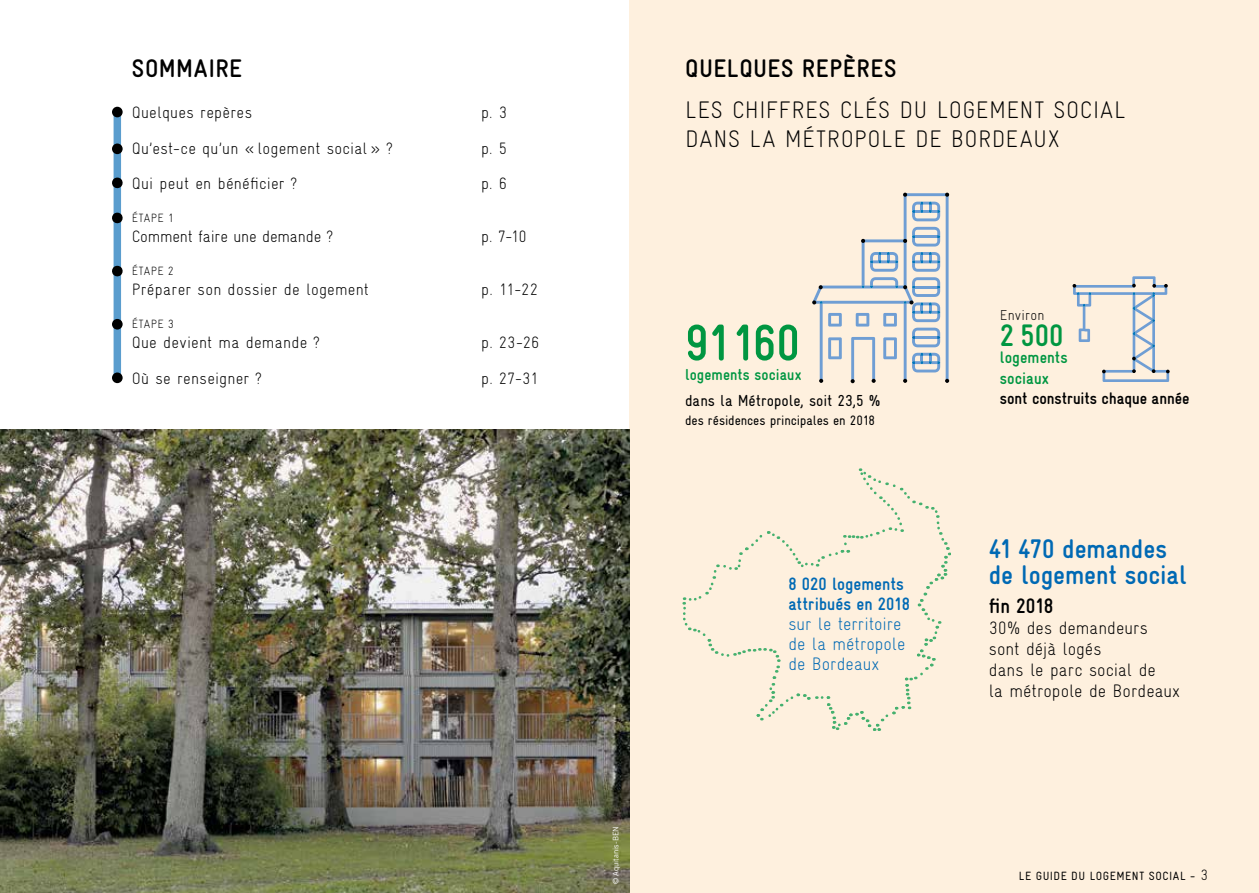
<style>
.page{position:relative;width:1259px;height:893px;background:#fff}
.page>*{position:absolute;margin:0;border:0;box-sizing:border-box;transform-origin:0 0}
.t1{font:700 51.3px "Gravur Condensed Pro";letter-spacing:-.01em;color:#009641}
.t2{font:700 31.2px "Gravur Condensed Pro";color:#009641}
.t3{font:700 27px/25.5px "Gravur Condensed Pro";letter-spacing:-.005em;color:#0069b4}
.t4{font:700 25.5px "Gravur Condensed Pro";letter-spacing:.025em;color:#000}
.t5{font:300 24px/28.5px "Gravur Condensed Pro";letter-spacing:.03em;color:#000}
.t6{font:700 21px "Gravur Condensed Pro";color:#000}
.t7{font:300 18px/21px "Gravur Condensed Pro";color:#000}
.t8{font:300 18px/19.8px "Gravur Condensed Pro";color:#0069b4}
.t9{font:700 18px/19.8px "Gravur Condensed Pro";color:#0069b4}
.t10{font:700 16.8px "Gravur Condensed Pro";letter-spacing:-.005em;color:#000}
.t11{font:700 16.8px/20.4px "Gravur Condensed Pro";letter-spacing:.005em;color:#009641}
.t12{font:300 16.5px "Gravur Condensed Pro";letter-spacing:.015em;color:#000}
.t13{font:300 16.5px "Gravur Condensed Pro";letter-spacing:-.01em;color:#000}
.t14{font:15.9px "Gravur Condensed Pro";letter-spacing:-.005em;color:#000}
.t15{font:700 15.9px "Gravur Condensed Pro";letter-spacing:.005em;color:#009641}
.t16{font:300 14.4px "Gravur Condensed Pro";letter-spacing:.015em;color:#000}
.t17{font:13.65px "Gravur Condensed Pro";letter-spacing:-.005em;color:#000}
.t18{font:12px "Gravur Condensed Pro";letter-spacing:.045em;color:#000}
.t19{font:300 12px "Gravur Condensed Pro";letter-spacing:.04em;color:#000}
.t20{font:7.65px "Trade Gothic";letter-spacing:.005em;color:#fff}
.s1{font-weight:300;font-size:15px}
</style>
<div class="page">
<div style="left:629px;top:0;width:630px;height:893px;background:#fef0de"></div>
<svg style="left:1072px;top:276px;width:97px;height:106px"></svg>
<svg style="left:812px;top:193px;width:137px;height:190px"></svg>
<img style="left:0;top:429px;width:629px;height:464px">
<div style="left:114px;top:114px;width:7px;height:264px;background:#5a9dce"></div>
<div style="left:112px;top:144px;width:11px;height:10px;background:#000;border-radius:50%"></div>
<div style="left:112px;top:107px;width:11px;height:10px;background:#000;border-radius:50%"></div>
<svg style="left:112px;top:265px;width:11px;height:12px"></svg>
<svg style="left:112px;top:212px;width:11px;height:12px"></svg>
<svg style="left:112px;top:177px;width:11px;height:12px"></svg>
<div style="left:112px;top:319px;width:11px;height:11px;background:#000;border-radius:50%"></div>
<div style="left:112px;top:372px;width:11px;height:11px;background:#000;border-radius:50%"></div>
<svg style="left:682px;top:468px;width:268px;height:263px"></svg>
<h3 class="t4" style="left:132px;top:54px;width:112px">SOMMAIRE</h3>
<p class="t12" style="left:132px;top:103px;width:122px">Quelques repères</p>
<p class="t12" style="left:481px;top:103px;width:27px">p. 3</p>
<p class="t12" style="left:132px;top:138px;width:263px">Qu’est-ce qu’un «logement social» ?</p>
<p class="t12" style="left:481px;top:138px;width:27px">p. 5</p>
<p class="t12" style="left:132px;top:173px;width:167px">Qui peut en bénéficier ?</p>
<p class="t12" style="left:481px;top:173px;width:27px">p. 6</p>
<p class="t19" style="left:132px;top:211px;width:44px">ÉTAPE 1</p>
<p class="t13" style="left:132px;top:227px;width:203px">Comment faire une demande ?</p>
<p class="t12" style="left:481px;top:227px;width:47px">p. 7-10</p>
<p class="t19" style="left:132px;top:264px;width:43px">ÉTAPE 2</p>
<p class="t12" style="left:132px;top:280px;width:239px">Préparer son dossier de logement</p>
<p class="t12" style="left:481px;top:280px;width:58px">p. 11-22</p>
<p class="t19" style="left:132px;top:317px;width:43px">ÉTAPE 3</p>
<p class="t12" style="left:132px;top:333px;width:190px">Que devient ma demande ?</p>
<p class="t12" style="left:481px;top:333px;width:60px">p. 23-26</p>
<p class="t12" style="left:132px;top:368px;width:132px">Où se renseigner ?</p>
<p class="t12" style="left:481px;top:368px;width:59px">p. 27-31</p>
<p class="t20" style="left:611px;top:884px;width:60px;rotate:-90deg">© Aquitanis-BEN</p>
<h3 class="t4" style="left:685px;top:54px;width:213px">QUELQUES REPÈRES</h3>
<h3 class="t5" style="left:685px;top:96px;width:442px">LES CHIFFRES CLÉS DU LOGEMENT SOCIAL<br>DANS LA MÉTROPOLE DE BORDEAUX</h3>
<h1 class="t1" style="left:685px;top:314px;width:116px">91160</h1>
<p class="t15" style="left:685px;top:365px;width:118px">logements sociaux</p>
<p class="t14" style="left:685px;top:391px;width:197px">dans la Métropole, soit 23,5 %</p>
<p class="t17" style="left:685px;top:413px;width:192px">des résidences principales en 2018</p>
<p class="t9" style="left:788px;top:574px;width:123px">8 020 logements attribués en 2018</p>
<p class="t8" style="left:788px;top:614px;width:118px">sur le territoire de la métropole de Bordeaux</p>
<p class="t16" style="left:1000px;top:307px;width:46px">Environ</p>
<h2 class="t2" style="left:1000px;top:318px;width:65px">2 500</h2>
<p class="t11" style="left:1000px;top:347px;width:69px">logements sociaux</p>
<p class="t10" style="left:1000px;top:389px;width:191px">sont construits chaque année</p>
<h3 class="t3" style="left:989px;top:537px;width:199px">41 470 demandes de logement social</h3>
<p class="t6" style="left:989px;top:595px;width:66px">fin 2018</p>
<p class="t7" style="left:989px;top:618px;width:193px">30% des demandeurs sont déjà logés<br>dans le parc social de<br>la métropole de Bordeaux</p>
<p class="t18" style="left:1019px;top:869px;width:191px">LE GUIDE DU LOGEMENT SOCIAL - <span class="s1">3</span></p>
</div>
